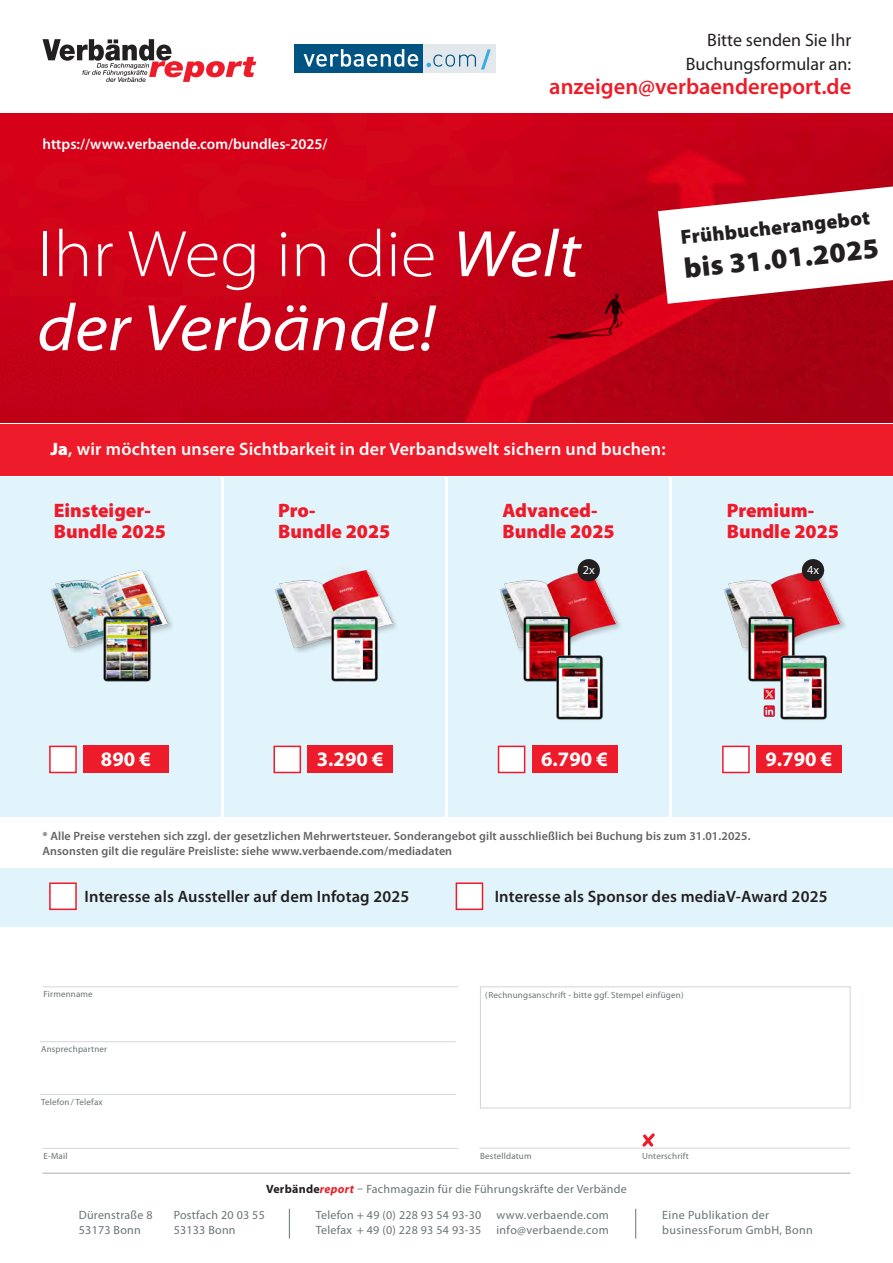
<style>
.page{position:relative;width:893px;height:1263px;background:#fff}
.page>*{position:absolute;margin:0;border:0;box-sizing:border-box;transform-origin:0 0}
.t1{font:italic semi-expanded 66.3px/73.9px "Myriad Pro";color:#fff}
.t2{font:900 28.5px "Myriad Pro";color:#231f20}
.t3{font:600 22.5px "Myriad Pro";color:#ee1c28}
.t4{font:700 20.55px "Myriad Pro";color:#fff}
.t5{font:900 20.25px "Myriad Pro";color:#231f20}
.t6{font:900 19.5px/21px "Myriad Pro";color:#ee1b2a}
.t7{font:600 18px "Myriad Pro";letter-spacing:.015em;color:#fff}
.t8{font:18px/24px "Myriad Pro";color:#231f20;text-align:right}
.t9{font:600 16.5px "Myriad Pro";letter-spacing:.01em;color:#231f20}
.t10{font:600 15px "Myriad Pro";color:#fff}
.t11{font:12.3px "Myriad Pro";color:#fff}
.t12{font:12px/14.4px "Myriad Pro";letter-spacing:.02em;color:#697374}
.t13{font:600 12px/14.4px "Myriad Pro";letter-spacing:.01em;color:#636366}
.t14{font:9px "Myriad Pro";letter-spacing:.02em;color:#697374}
.s1{font-weight:300;font-style:normal}
.s2{font-weight:900}
.s3{font-weight:700;color:#231f20}
.s4{font-weight:700;font-style:italic;color:#ee1c28}
</style>
<div class="page">
<div style="left:0;top:869px;width:893px;height:58px;background:#e1f4fc"></div>
<img style="left:0;top:114px;width:893px;height:308px">
<hr style="left:43px;top:1172px;width:807px;height:2px;background:#adb4b6">
<svg style="left:289px;top:1209px;width:1px;height:29px"></svg>
<svg style="left:635px;top:1209px;width:1px;height:29px"></svg>
<hr style="left:479px;top:1147px;width:371px;height:2px;background:#adb4b6">
<hr style="left:43px;top:986px;width:415px;height:1px;background:#adb4b6">
<hr style="left:40px;top:1041px;width:416px;height:1px;background:#adb4b6">
<hr style="left:40px;top:1094px;width:416px;height:1px;background:#adb4b6">
<hr style="left:43px;top:1148px;width:415px;height:1px;background:#adb4b6">
<div style="left:480px;top:986px;width:371px;height:122px;border:1px solid #d3d7d8"></div>
<svg style="left:639px;top:1133px;width:19px;height:16px"></svg>
<div style="left:0;top:424px;width:893px;height:51px;background:#ee1b2a"></div>
<svg style="left:43px;top:39px;width:213px;height:43px"></svg>
<div style="left:423px;top:44px;width:72px;height:29px;background:#e2e8eb"></div>
<div style="left:294px;top:44px;width:129px;height:29px;background:#005483"></div>
<svg style="left:304px;top:49px;width:114px;height:18px"></svg>
<svg style="left:426px;top:50px;width:64px;height:19px"></svg>
<div style="left:0;top:477px;width:220px;height:339px;background:#e1f4fc"></div>
<div style="left:49px;top:746px;width:28px;height:27px;background:#fff;border:2px solid #ee1b2a"></div>
<div style="left:83px;top:746px;width:85px;height:27px;background:#ee1b2a"></div>
<img style="left:50px;top:570px;width:122px;height:82px">
<img style="left:98px;top:610px;width:59px;height:72px">
<div style="left:224px;top:477px;width:220px;height:339px;background:#e1f4fc"></div>
<div style="left:273px;top:746px;width:28px;height:27px;background:#fff;border:2px solid #ee1b2a"></div>
<div style="left:308px;top:746px;width:85px;height:27px;background:#ee1b2a"></div>
<img style="left:275px;top:570px;width:121px;height:82px">
<img style="left:326px;top:610px;width:58px;height:72px">
<div style="left:449px;top:477px;width:220px;height:339px;background:#e1f4fc"></div>
<div style="left:498px;top:746px;width:27px;height:27px;background:#fff;border:2px solid #ee1b2a"></div>
<div style="left:532px;top:746px;width:85px;height:27px;background:#ee1b2a"></div>
<img style="left:499px;top:565px;width:121px;height:82px">
<img style="left:518px;top:610px;width:59px;height:72px">
<img style="left:551px;top:649px;width:53px;height:71px">
<div style="left:578px;top:559px;width:22px;height:22px;background:#231f20;border-radius:50%"></div>
<div style="left:49px;top:882px;width:28px;height:28px;background:#fff;border:2px solid #ee1b2a"></div>
<div style="left:456px;top:882px;width:27px;height:28px;background:#fff;border:2px solid #ee1b2a"></div>
<div style="left:673px;top:477px;width:220px;height:339px;background:#e1f4fc"></div>
<div style="left:722px;top:746px;width:28px;height:27px;background:#fff;border:2px solid #ee1b2a"></div>
<div style="left:756px;top:746px;width:85px;height:27px;background:#ee1b2a"></div>
<img style="left:723px;top:565px;width:122px;height:81px">
<img style="left:742px;top:610px;width:59px;height:72px">
<img style="left:775px;top:649px;width:53px;height:71px">
<div style="left:802px;top:559px;width:22px;height:22px;background:#231f20;border-radius:50%"></div>
<img style="left:763px;top:685px;width:15px;height:35px">
<svg style="left:658px;top:186px;width:235px;height:118px"></svg>
<p class="t10" style="left:43px;top:135px;width:287px">https://www.verbaende.com/bundles-2025/</p>
<h3 class="t8" style="left:686px;top:28px;width:167px">Bitte senden Sie Ihr<br>Buchungsformular an:</h3>
<h3 class="t3" style="left:549px;top:72px;width:304px">anzeigen@verbaendereport.de</h3>
<h1 class="t1" style="left:37px;top:215px;width:545px"><span class="s1">Ihr Weg in die</span> Welt der Verbände!</h1>
<h3 class="t5" style="left:679px;top:224px;width:192px;rotate:-6deg">Frühbucherangebot</h3>
<h2 class="t2" style="left:682px;top:250px;width:197px;rotate:-6deg">bis 31.01.2025</h2>
<h3 class="t7" style="left:50px;top:438px;width:617px"><span class="s2">Ja</span>, wir möchten unsere Sichtbarkeit in der Verbandswelt sichern und buchen:</h3>
<h3 class="t6" style="left:54px;top:500px;width:114px">Einsteiger-<br>Bundle 2025</h3>
<h3 class="t6" style="left:278px;top:500px;width:114px">Pro-<br>Bundle 2025</h3>
<h3 class="t6" style="left:502px;top:500px;width:114px">Advanced-<br>Bundle 2025</h3>
<h3 class="t6" style="left:727px;top:500px;width:114px">Premium-<br>Bundle 2025</h3>
<p class="t11" style="left:583px;top:562px;width:13px">2x</p>
<p class="t11" style="left:807px;top:562px;width:13px">4x</p>
<h3 class="t4" style="left:101px;top:746px;width:51px">890 €</h3>
<h3 class="t4" style="left:317px;top:746px;width:68px">3.290 €</h3>
<h3 class="t4" style="left:541px;top:746px;width:68px">6.790 €</h3>
<h3 class="t4" style="left:765px;top:746px;width:68px">9.790 €</h3>
<p class="t13" style="left:43px;top:829px;width:709px">* Alle Preise verstehen sich zzgl. der gesetzlichen Mehrwertsteuer. Sonderangebot gilt ausschließlich bei Buchung bis zum 31.01.2025.<br>Ansonsten gilt die reguläre Preisliste: siehe www.verbaende.com/mediadaten</p>
<h3 class="t9" style="left:85px;top:886px;width:326px">Interesse als Aussteller auf dem Infotag 2025</h3>
<h3 class="t9" style="left:495px;top:886px;width:334px">Interesse als Sponsor des mediaV-Award 2025</h3>
<p class="t14" style="left:44px;top:989px;width:51px">Firmenname</p>
<p class="t14" style="left:41px;top:1043px;width:68px">Ansprechpartner</p>
<p class="t14" style="left:41px;top:1096px;width:63px">Telefon / Telefax</p>
<p class="t14" style="left:44px;top:1150px;width:25px">E-Mail</p>
<p class="t14" style="left:485px;top:990px;width:200px">(Rechnungsanschrift - bitte ggf. Stempel einfügen)</p>
<p class="t14" style="left:480px;top:1150px;width:53px">Bestelldatum</p>
<p class="t14" style="left:642px;top:1150px;width:48px">Unterschrift</p>
<p class="t12" style="left:316px;top:1176px;width:313px;line-height:26.1px;text-indent:-50px"><span class="s3">Verbände</span><span class="s4">report</span> – Fachmagazin für die Führungskräfte der Verbände<br>Telefon + 49 (0) 228 93 54 93-30</p>
<p class="t12" style="left:316px;top:1222px;width:167px">Telefax + 49 (0) 228 93 54 93-35</p>
<p class="t12" style="left:79px;top:1208px;width:75px">Dürenstraße 8<br>53173 Bonn</p>
<p class="t12" style="left:662px;top:1208px;width:152px">Eine Publikation der businessForum GmbH, Bonn</p>
<p class="t12" style="left:174px;top:1208px;width:93px">Postfach 20 03 55<br>53133 Bonn</p>
<p class="t12" style="left:496px;top:1208px;width:114px">www.verbaende.com info@verbaende.com</p>
</div>
